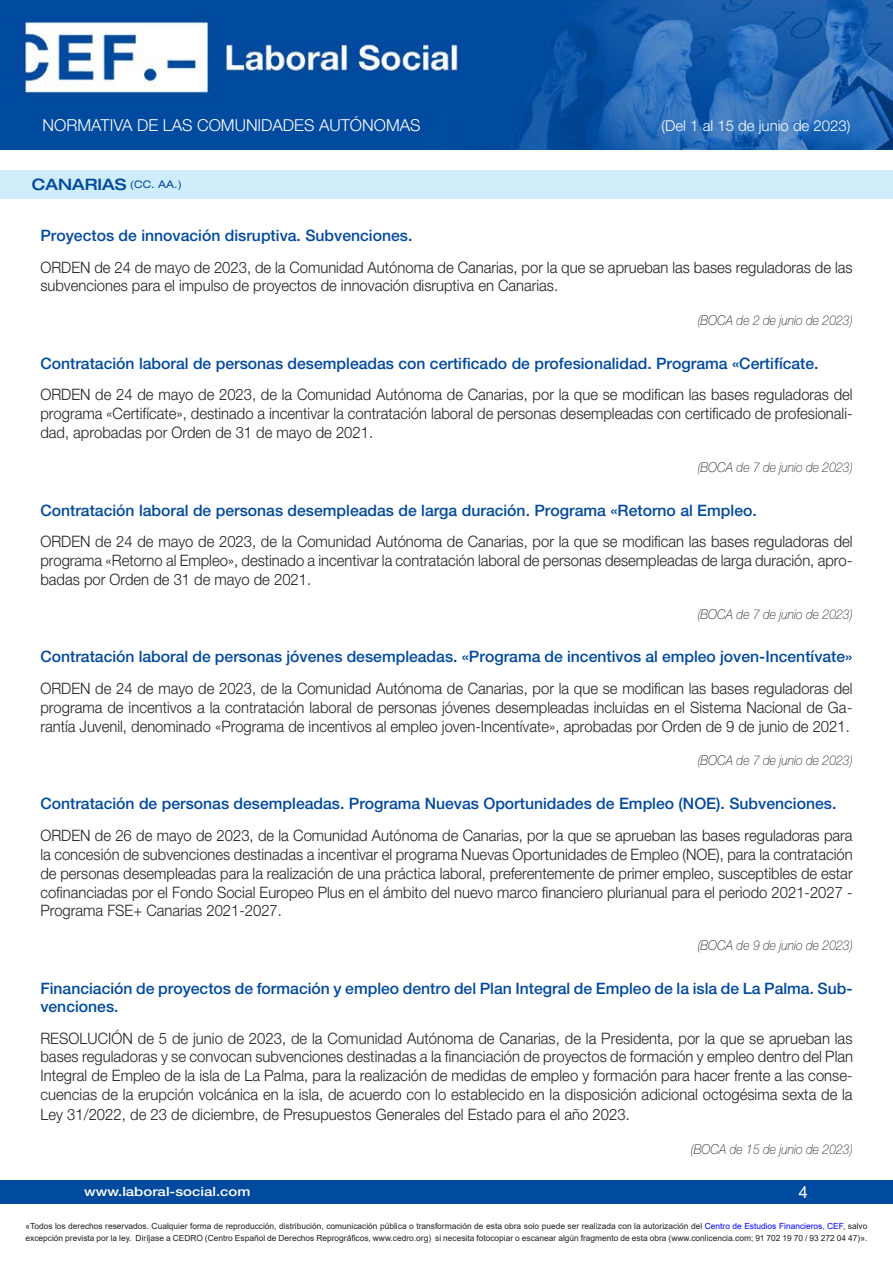
<style>
.page{position:relative;width:893px;height:1263px;background:#fff}
.page>*{position:absolute;margin:0;border:0;box-sizing:border-box;transform-origin:0 0}
.t1{font:300 16.5px "Helvetica Neue LT Std";color:#fff}
.t2{font:16.5px "Arial";color:#fff}
.Contenido{font:300 15.75px/18.9px "Helvetica Neue LT Std";color:#231f20;text-align:justify;scale:.94 1}
.Título-cabecera{font:500 15.75px/18.1px "Helvetica Neue LT Std";color:#004a9f}
.Comunidades_division{font:500 expanded 15.75px "Helvetica Neue LT Std";color:#004a9f}
.t3{font:300 15px "Helvetica Neue LT Std";color:#fff}
.publicación{font:italic 100 13.5px "Helvetica Neue LT Std";color:#231f20;scale:.9 1}
.t4{font:500 12.75px "Helvetica Neue LT Std";color:#fff;scale:1.18 1}
.t5{font:8.4px/12px "Arial";color:#231f20}
.s1{font-weight:400;font-size:10.5px}
.s2{color:#00f}
</style>
<div class="page">
<div style="left:0;top:1180px;width:893px;height:23px;background:#004a9f"></div>
<img style="left:0;top:0;width:893px;height:149px">
<div style="left:0;top:170px;width:893px;height:28px;background:#cfedfb"></div>
<p class="t1" style="left:43px;top:115px;width:379px">NORMATIVA DE LAS COMUNIDADES AUTÓNOMAS</p>
<p class="t3" style="left:662px;top:117px;width:190px">(Del 1 al 15 de junio de 2023)</p>
<p class="Comunidades_division" style="left:32px;top:174px;width:152px">CANARIAS <span class="s1">(CC. AA.)</span></p>
<p class="Título-cabecera" style="left:40px;top:226px;width:374px">Proyectos de innovación disruptiva. Subvenciones.</p>
<p class="Contenido" style="left:40px;top:257px;width:865px">ORDEN de 24 de mayo de 2023, de la Comunidad Autónoma de Canarias, por la que se aprueban las bases reguladoras de las subvenciones para el impulso de proyectos de innovación disruptiva en Canarias.</p>
<p class="publicación" style="left:698px;top:313px;width:174px">(BOCA de 2 de junio de 2023)</p>
<p class="Título-cabecera" style="left:40px;top:354px;width:780px">Contratación laboral de personas desempleadas con certificado de profesionalidad. Programa «Certifícate.</p>
<p class="Contenido" style="left:40px;top:385px;width:866px">ORDEN de 24 de mayo de 2023, de la Comunidad Autónoma de Canarias, por la que se modifican las bases reguladoras del programa «Certifícate», destinado a incentivar la contratación laboral de personas desempleadas con certificado de profesionali&shy;dad, aprobadas por Orden de 31 de mayo de 2021.</p>
<p class="publicación" style="left:698px;top:459px;width:174px">(BOCA de 7 de junio de 2023)</p>
<p class="Título-cabecera" style="left:40px;top:501px;width:718px">Contratación laboral de personas desempleadas de larga duración. Programa «Retorno al Empleo.</p>
<p class="Contenido" style="left:40px;top:532px;width:866px">ORDEN de 24 de mayo de 2023, de la Comunidad Autónoma de Canarias, por la que se modifican las bases reguladoras del programa «Retorno al Empleo», destinado a incentivar la contratación laboral de personas desempleadas de larga duración, apro&shy;badas por Orden de 31 de mayo de 2021.</p>
<p class="publicación" style="left:698px;top:606px;width:174px">(BOCA de 7 de junio de 2023)</p>
<p class="Título-cabecera" style="left:40px;top:647px;width:814px">Contratación laboral de personas jóvenes desempleadas. «Programa de incentivos al empleo joven-Incentívate»</p>
<p class="Contenido" style="left:40px;top:679px;width:866px">ORDEN de 24 de mayo de 2023, de la Comunidad Autónoma de Canarias, por la que se modifican las bases reguladoras del programa de incentivos a la contratación laboral de personas jóvenes desempleadas incluidas en el Sistema Nacional de Ga&shy;rantía Juvenil, denominado «Programa de incentivos al empleo joven-Incentívate», aprobadas por Orden de 9 de junio de 2021.</p>
<p class="publicación" style="left:698px;top:753px;width:174px">(BOCA de 7 de junio de 2023)</p>
<p class="Título-cabecera" style="left:40px;top:794px;width:797px">Contratación de personas desempleadas. Programa Nuevas Oportunidades de Empleo (NOE). Subvenciones.</p>
<p class="Contenido" style="left:40px;top:825px;width:866px">ORDEN de 26 de mayo de 2023, de la Comunidad Autónoma de Canarias, por la que se aprueban las bases reguladoras para la concesión de subvenciones destinadas a incentivar el programa Nuevas Oportunidades de Empleo (NOE), para la contratación de personas desempleadas para la realización de una práctica laboral, preferentemente de primer empleo, susceptibles de estar cofinanciadas por el Fondo Social Europeo Plus en el ámbito del nuevo marco financiero plurianual para el periodo 2021-2027 - Programa FSE+ Canarias 2021-2027.</p>
<p class="publicación" style="left:698px;top:937px;width:174px">(BOCA de 9 de junio de 2023)</p>
<p class="Título-cabecera" style="left:40px;top:979px;width:814px">Financiación de proyectos de formación y empleo dentro del Plan Integral de Empleo de la isla de La Palma. Sub&shy;venciones.</p>
<p class="Contenido" style="left:40px;top:1028px;width:866px">RESOLUCIÓN de 5 de junio de 2023, de la Comunidad Autónoma de Canarias, de la Presidenta, por la que se aprueban las bases reguladoras y se convocan subvenciones destinadas a la financiación de proyectos de formación y empleo dentro del Plan Integral de Empleo de la isla de La Palma, para la realización de medidas de empleo y formación para hacer frente a las conse&shy;cuencias de la erupción volcánica en la isla, de acuerdo con lo establecido en la disposición adicional octogésima sexta de la Ley 31/2022, de 23 de diciembre, de Presupuestos Generales del Estado para el año 2023.</p>
<p class="publicación" style="left:691px;top:1141px;width:181px">(BOCA de 15 de junio de 2023)</p>
<p class="t4" style="left:84px;top:1184px;width:143px">www.laboral-social.com</p>
<p class="t2" style="left:799px;top:1180px;width:11px">4</p>
<p class="t5" style="left:26px;top:1220px;width:843px">«Todos los derechos reservados. Cualquier forma de reproducción, distribución, comunicación pública o transformación de esta obra solo puede ser realizada con la autorización del <span class="s2">Centro de Estudios Financieros, CEF</span>, salvo excepción prevista por la ley. Diríjase a CEDRO (Centro Español de Derechos Reprográficos, www.cedro.org) si necesita fotocopiar o escanear algún fragmento de esta obra (www.conlicencia.com; 91 702 19 70 / 93 272 04 47)».</p>
</div>
